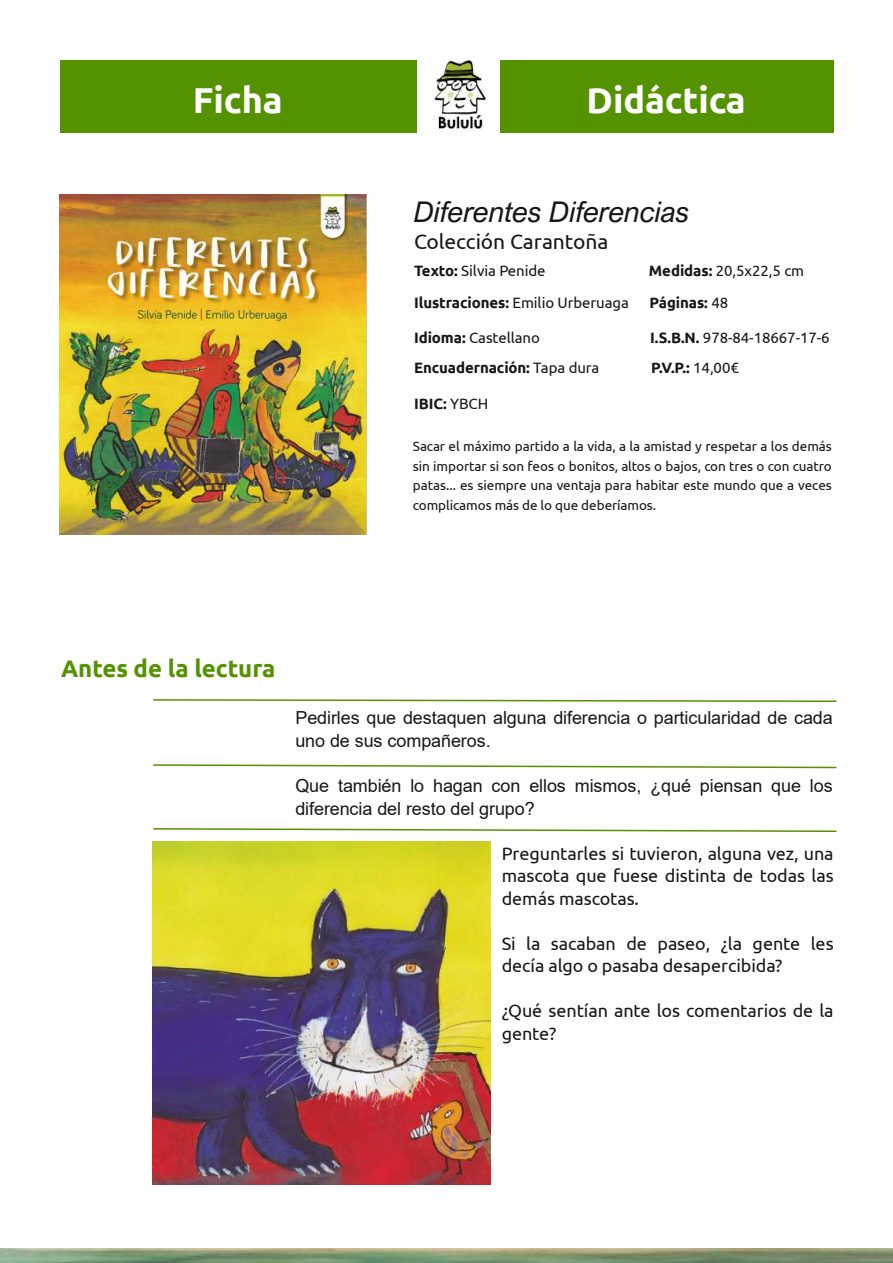
<style>
.page{position:relative;width:893px;height:1263px;background:#fff}
.page>*{position:absolute;margin:0;border:0;box-sizing:border-box;transform-origin:0 0}
.t1{font:700 36px "Ubuntu";letter-spacing:-.005em;color:#fff}
.t2{font:italic 28.5px "Arial Nova";color:#171715}
.t3{font:700 24px "Ubuntu";letter-spacing:-.005em;color:#549200}
.t4{font:21px "Ubuntu";letter-spacing:-.005em;color:#171715}
.t5{font:18px/22.5px "Ubuntu";letter-spacing:-.005em;color:#171715}
.t6{font:18px/22.5px "Arial";letter-spacing:-.005em;color:#171715}
.t7{font:15px "Ubuntu";letter-spacing:-.005em;color:#171715}
.t8{font:700 15px "Ubuntu";letter-spacing:-.005em;color:#171715}
.t9{font:13.5px/19.5px "Ubuntu";letter-spacing:-.005em;color:#171715;text-align:justify}
.s1{font-weight:700}
.s2{font-weight:400}
</style>
<div class="page">
<img style="left:59px;top:194px;width:308px;height:340px">
<img style="left:0;top:1249px;width:893px;height:14px">
<img style="left:434px;top:61px;width:56px;height:70px">
<div style="left:61px;top:61px;width:356px;height:72px;background:#549200"></div>
<div style="left:500px;top:61px;width:334px;height:72px;background:#549200"></div>
<svg style="left:153px;top:699px;width:684px;height:3px"></svg>
<svg style="left:153px;top:828px;width:684px;height:4px"></svg>
<img style="left:153px;top:841px;width:338px;height:343px">
<svg style="left:153px;top:764px;width:684px;height:5px"></svg>
<h1 class="t1" style="left:193px;top:80px;width:91px">Ficha</h1>
<h1 class="t1" style="left:587px;top:80px;width:161px">Didáctica</h1>
<h2 class="t2" style="left:414px;top:194px;width:277px">Diferentes Diferencias</h2>
<h3 class="t4" style="left:414px;top:230px;width:196px">Colección Carantoña</h3>
<p class="t7" style="left:414px;top:262px;width:133px"><span class="s1">Texto:</span> Silvia Penide</p>
<p class="t7" style="left:649px;top:262px;width:157px"><span class="s1">Medidas:</span> 20,5x22,5 cm</p>
<p class="t7" style="left:414px;top:294px;width:216px"><span class="s1">Ilustraciones:</span> Emilio Urberuaga</p>
<p class="t8" style="left:650px;top:294px;width:80px">Páginas: <span class="s2">48</span></p>
<p class="t7" style="left:414px;top:329px;width:127px"><span class="s1">Idioma:</span> Castellano</p>
<p class="t7" style="left:650px;top:329px;width:181px"><span class="s1">I.S.B.N.</span> 978-84-18667-17-6</p>
<p class="t8" style="left:414px;top:359px;width:187px">Encuadernación: <span class="s2">Tapa dura</span></p>
<p class="t8" style="left:651px;top:359px;width:89px">P.V.P.: <span class="s2">14,00€</span></p>
<p class="t8" style="left:414px;top:395px;width:76px">IBIC: <span class="s2">YBCH</span></p>
<p class="t9" style="left:413px;top:436px;width:420px">Sacar el máximo partido a la vida, a la amistad y respetar a los demás sin importar si son feos o bonitos, altos o bajos, con tres o con cuatro patas... es siempre una ventaja para habitar este mundo que a veces complicamos más de lo que deberíamos.</p>
<h3 class="t3" style="left:61px;top:654px;width:216px">Antes de la lectura</h3>
<h3 class="t6" style="left:295px;top:707px;width:539px">Pedirles que destaquen alguna diferencia o particularidad de cada uno de sus compañeros.</h3>
<h3 class="t6" style="left:295px;top:775px;width:539px">Que también lo hagan con ellos mismos, ¿qué piensan que los diferencia del resto del grupo?</h3>
<h3 class="t5" style="left:502px;top:842px;width:333px;text-align:justify">Preguntarles si tuvieron, alguna vez, una mascota que fuese distinta de todas las demás mascotas.</h3>
<h3 class="t5" style="left:502px;top:932px;width:333px">Si la sacaban de paseo, ¿la gente les decía algo o pasaba desapercibida?</h3>
<h3 class="t5" style="left:502px;top:999px;width:333px">¿Qué sentían ante los comentarios de la gente?</h3>
</div>
